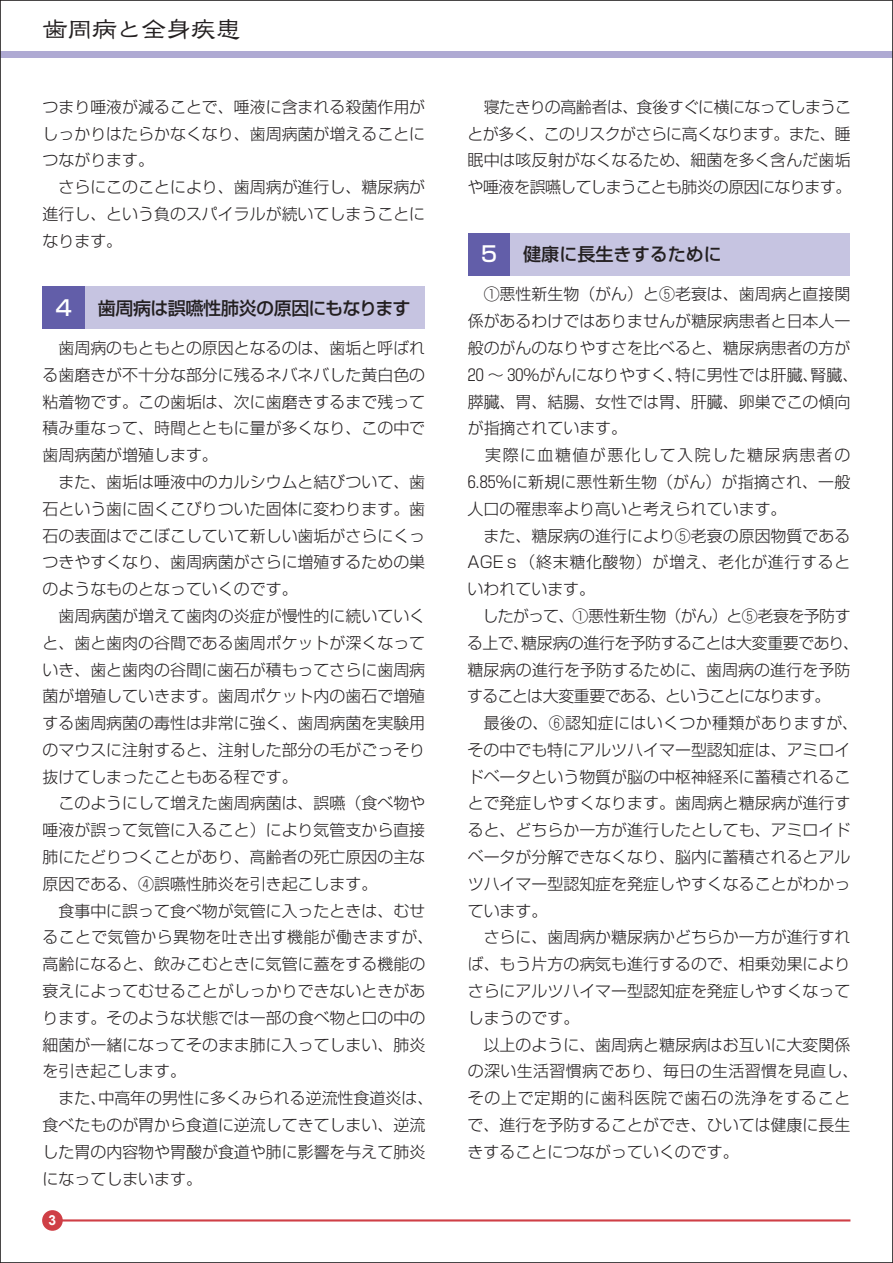
<style>
.page{position:relative;width:893px;height:1263px;background:#fff}
.page>*{position:absolute;margin:0;border:0;box-sizing:border-box;transform-origin:0 0}
.t1{font:25.5px "Likurei Std";letter-spacing:-.025em;color:#231f20}
.t2{font:500 18px "Shin Go Pro";letter-spacing:-.02em;color:#231f20}
.t3{font:500 18px "Shin Go Pro";color:#231f20}
.t4{font:300 15.9px/26.8px "Shin Go Pro";color:#231f20;text-align:justify}
.t5{font:300 15.9px/26.8px "Shin Go Pro";letter-spacing:-.03em;color:#231f20}
.t6{font:700 13.8px "Arial";color:#fff}
.s1{font-size:21.3px;color:#fff}
.s2{font-family:"S Shingo Num L";font-weight:400}
</style>
<div class="page">
<div style="left:0;top:51px;width:893px;height:6px;background:#afaad3"></div>
<hr style="left:43px;top:1219px;width:807px;height:2px;background:#cf3f46">
<div style="left:43px;top:286px;width:42px;height:43px;background:#625ea9"></div>
<div style="left:85px;top:286px;width:340px;height:43px;background:#c6c4e1"></div>
<div style="left:468px;top:233px;width:42px;height:43px;background:#625ea9"></div>
<div style="left:510px;top:233px;width:340px;height:43px;background:#c6c4e1"></div>
<div style="left:42px;top:1210px;width:21px;height:21px;background:#cf3f46;border-radius:50%"></div>
<h1 class="t1" style="left:42px;top:13px;width:200px">歯周病と全身疾患</h1>
<p class="t4" style="left:43px;top:91px;width:384px">つまり唾液が減ることで、唾液に含まれる殺菌作用がしっかりはたらかなくなり、歯周病菌が増えることにつながります。</p>
<p class="t4" style="left:43px;top:172px;width:384px;text-indent:16px">さらにこのことにより、歯周病が進行し、糖尿病が進行し、という負のスパイラルが続いてしまうことになります。</p>
<p class="t2" style="left:53px;top:293px;width:359px"><span class="s1">４</span> 歯周病は誤嚥性肺炎の原因にもなります</p>
<p class="t4" style="left:43px;top:333px;width:384px;text-indent:16px">歯周病のもともとの原因となるのは、歯垢と呼ばれる歯磨きが不十分な部分に残るネバネバした黄白色の粘着物です。この歯垢は、次に歯磨きするまで残って積み重なって、時間とともに量が多くなり、この中で歯周病菌が増殖します。</p>
<p class="t4" style="left:43px;top:467px;width:384px;text-indent:16px">また、歯垢は唾液中のカルシウムと結びついて、歯石という歯に固くこびりついた固体に変わります。歯石の表面はでこぼこしていて新しい歯垢がさらにくっつきやすくなり、歯周病菌がさらに増殖するための巣のようなものとなっていくのです。</p>
<p class="t4" style="left:43px;top:600px;width:384px;text-indent:16px">歯周病菌が増えて歯肉の炎症が慢性的に続いていくと、歯と歯肉の谷間である歯周ポケットが深くなっていき、歯と歯肉の谷間に歯石が積もってさらに歯周病菌が増殖していきます。歯周ポケット内の歯石で増殖する歯周病菌の毒性は非常に強く、歯周病菌を実験用のマウスに注射すると、注射した部分の毛がごっそり抜けてしまったこともある程です。</p>
<p class="t4" style="left:43px;top:788px;width:384px;text-indent:16px">このようにして増えた歯周病菌は、誤嚥（食べ物や唾液が誤って気管に入ること）により気管支から直接肺にたどりつくことがあり、高齢者の死亡原因の主な原因である、④誤嚥性肺炎を引き起こします。</p>
<p class="t4" style="left:43px;top:895px;width:392px;text-align:left;text-indent:16px">食事中に誤って食べ物が気管に入ったときは、むせることで気管から異物を吐き出す機能が働きますが、高齢になると、飲みこむときに気管に蓋をする機能の衰えによってむせることがしっかりできないときがあります。そのような状態では一部の食べ物と口の中の細菌が一緒になってそのまま肺に入ってしまい、肺炎を引き起こします。</p>
<p class="t4" style="left:43px;top:1083px;width:392px;text-align:left;text-indent:16px">また、中高年の男性に多くみられる逆流性食道炎は、食べたものが胃から食道に逆流してきてしまい、逆流した胃の内容物や胃酸が食道や肺に影響を与えて肺炎になってしまいます。</p>
<p class="t6" style="left:49px;top:1211px;width:9px">3</p>
<p class="t4" style="left:467px;top:91px;width:385px;text-indent:16px">寝たきりの高齢者は、食後すぐに横になってしまうことが多く、このリスクがさらに高くなります。また、睡眠中は咳反射がなくなるため、細菌を多く含んだ歯垢や唾液を誤嚥してしまうことも肺炎の原因になります。</p>
<p class="t3" style="left:478px;top:239px;width:245px"><span class="s1">５</span> 健康に長生きするために</p>
<p class="t4" style="left:468px;top:279px;width:392px;text-align:left;text-indent:16px">①悪性新生物（がん）と⑤老衰は、歯周病と直接関係があるわけではありませんが糖尿病患者と日本人一般のがんのなりやすさを比べると、糖尿病患者の方が<br><span class="s2">20</span> ～ <span class="s2">30</span>％がんになりやすく、特に男性では肝臓、腎臓、膵臓、胃、結腸、女性では胃、肝臓、卵巣でこの傾向が指摘されています。</p>
<p class="t4" style="left:468px;top:440px;width:384px;text-indent:18px">実際に血糖値が悪化して入院した糖尿病患者の<span class="s2">6</span>.<span class="s2">85</span>%に新規に悪性新生物（がん）が指摘され、一般人口の罹患率より高いと考えられています。</p>
<p class="t4" style="left:468px;top:520px;width:384px;text-indent:16px">また、糖尿病の進行により⑤老衰の原因物質であるAGEｓ（終末糖化酸物）が増え、老化が進行するといわれています。</p>
<p class="t5" style="left:467px;top:600px;width:393px;text-indent:15px">したがって、①悪性新生物（がん）と⑤老衰を予防する上で、糖尿病の進行を予防することは大変重要であり、糖尿病の進行を予防するために、歯周病の進行を予防することは大変重要である、ということになります。</p>
<p class="t4" style="left:468px;top:708px;width:392px;text-align:left;text-indent:16px">最後の、⑥認知症にはいくつか種類がありますが、その中でも特にアルツハイマー型認知症は、アミロイドベータという物質が脳の中枢神経系に蓄積されることで発症しやすくなります。歯周病と糖尿病が進行すると、どちらか一方が進行したとしても、アミロイドベータが分解できなくなり、脳内に蓄積されるとアルツハイマー型認知症を発症しやすくなることがわかっています。</p>
<p class="t4" style="left:468px;top:922px;width:384px;text-indent:16px">さらに、歯周病か糖尿病かどちらか一方が進行すれば、もう片方の病気も進行するので、相乗効果によりさらにアルツハイマー型認知症を発症しやすくなってしまうのです。</p>
<p class="t4" style="left:468px;top:1029px;width:392px;text-align:left;text-indent:16px">以上のように、歯周病と糖尿病はお互いに大変関係の深い生活習慣病であり、毎日の生活習慣を見直し、その上で定期的に歯科医院で歯石の洗浄をすることで、進行を予防することができ、ひいては健康に長生きすることにつながっていくのです。</p>
</div>
